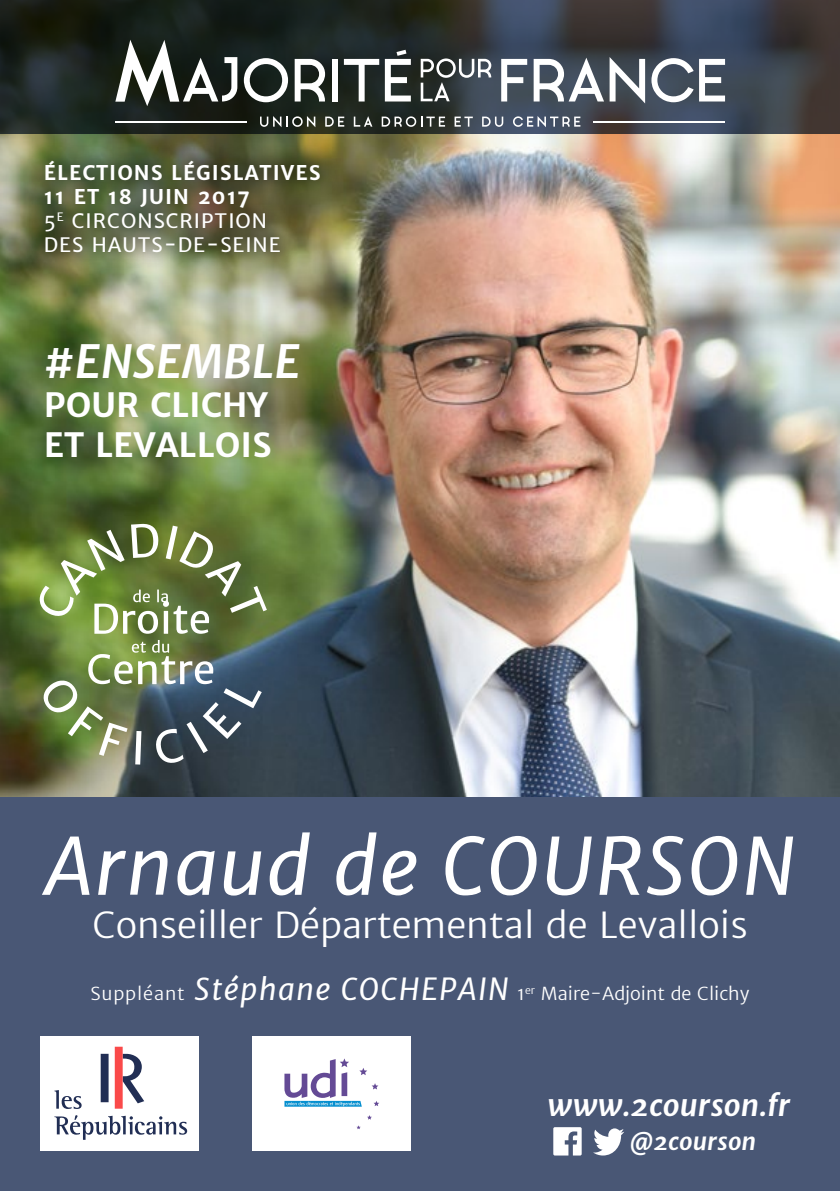
<style>
.page{position:relative;width:840px;height:1191px;background:#fff}
.page>*{position:absolute;margin:0;border:0;box-sizing:border-box;transform-origin:0 0}
.t1{font:italic 78px "Merriweather Sans";letter-spacing:.025em;color:#fff}
.t2{font:italic 700 45px "Merriweather Sans";color:#fff}
.t3{font:300 36px "Merriweather Sans";color:#fff}
.t4{font:700 33px/39.6px "Merriweather Sans";color:#fff}
.t5{font:italic 700 30px "Merriweather Sans";color:#fff}
.t6{font:italic 700 24px "Merriweather Sans";color:#fff}
.t7{font:700 20px/24px "Merriweather Sans";letter-spacing:.05em;color:#fff}
.t8{font:300 18px "Merriweather Sans";color:#fff}
.s1{font-weight:400}
.s2{font-weight:400;font-style:italic;font-size:30px}
</style>
<div class="page">
<img style="left:0;top:134px;width:839px;height:664px">
<div style="left:0;top:798px;width:839px;height:393px;background:#495775"></div>
<svg style="left:0;top:0;width:839px;height:134px;background:#2c3234"></svg>
<div style="left:252px;top:1036px;width:158px;height:115px;background:#fff"></div>
<svg style="left:367px;top:1115px;width:5px;height:4px"></svg>
<svg style="left:284px;top:1058px;width:95px;height:48px"></svg>
<div style="left:40px;top:1036px;width:158px;height:115px;background:#fff"></div>
<svg style="left:54px;top:1046px;width:133px;height:93px"></svg>
<svg style="left:553px;top:1127px;width:28px;height:28px"></svg>
<svg style="left:593px;top:1128px;width:31px;height:27px"></svg>
<svg style="left:260px;top:116px;width:55px;height:11px"></svg>
<svg style="left:325px;top:117px;width:19px;height:10px"></svg>
<svg style="left:353px;top:116px;width:19px;height:11px"></svg>
<svg style="left:381px;top:116px;width:64px;height:11px"></svg>
<svg style="left:454px;top:117px;width:18px;height:10px"></svg>
<svg style="left:482px;top:117px;width:21px;height:10px"></svg>
<svg style="left:512px;top:116px;width:68px;height:11px"></svg>
<svg style="left:244px;top:58px;width:44px;height:44px"></svg>
<svg style="left:294px;top:59px;width:31px;height:42px"></svg>
<div style="left:332px;top:59px;width:6px;height:42px;background:#fff"></div>
<svg style="left:344px;top:50px;width:66px;height:51px"></svg>
<svg style="left:420px;top:58px;width:71px;height:43px"></svg>
<svg style="left:501px;top:59px;width:26px;height:42px"></svg>
<svg style="left:533px;top:58px;width:70px;height:43px"></svg>
<svg style="left:609px;top:57px;width:35px;height:46px"></svg>
<svg style="left:651px;top:58px;width:73px;height:44px"></svg>
<svg style="left:115px;top:40px;width:122px;height:66px"></svg>
<hr style="left:593px;top:121px;width:131px;height:1px;background:#fff">
<hr style="left:115px;top:121px;width:131px;height:1px;background:#fff">
<div style="left:25px;top:140px;width:314px;height:132px;background:#000;opacity:.75"></div>
<svg style="left:40px;top:523px;width:227px;height:111px;background:#7a8d53"></svg>
<img style="left:43px;top:640px;width:218px;height:124px">
<p class="t7" style="left:44px;top:160px;width:278px">ÉLECTIONS LÉGISLATIVES<br>11 ET 18 JUIN 2017<br><span class="s1">5</span><sup>E</sup> <span class="s1">CIRCONSCRIPTION<br>DES HAUTS-DE-SEINE</span></p>
<h2 class="t2" style="left:44px;top:334px;width:258px">#ENSEMBLE</h2>
<h3 class="t4" style="left:44px;top:386px;width:229px">POUR CLICHY<br>ET LEVALLOIS</h3>
<h1 class="t1" style="left:45px;top:818px;width:751px">Arnaud de COURSON</h1>
<h3 class="t3" style="left:92px;top:903px;width:656px">Conseiller Départemental de Levallois</h3>
<p class="t8" style="left:90px;top:982px;width:660px">Suppléant <span class="s2">Stéphane COCHEPAIN</span> 1<sup>er</sup> Maire-Adjoint de Clichy</p>
<h3 class="t5" style="left:547px;top:1087px;width:244px">www.2courson.fr</h3>
<p class="t6" style="left:629px;top:1126px;width:128px">@2courson</p>
</div>
